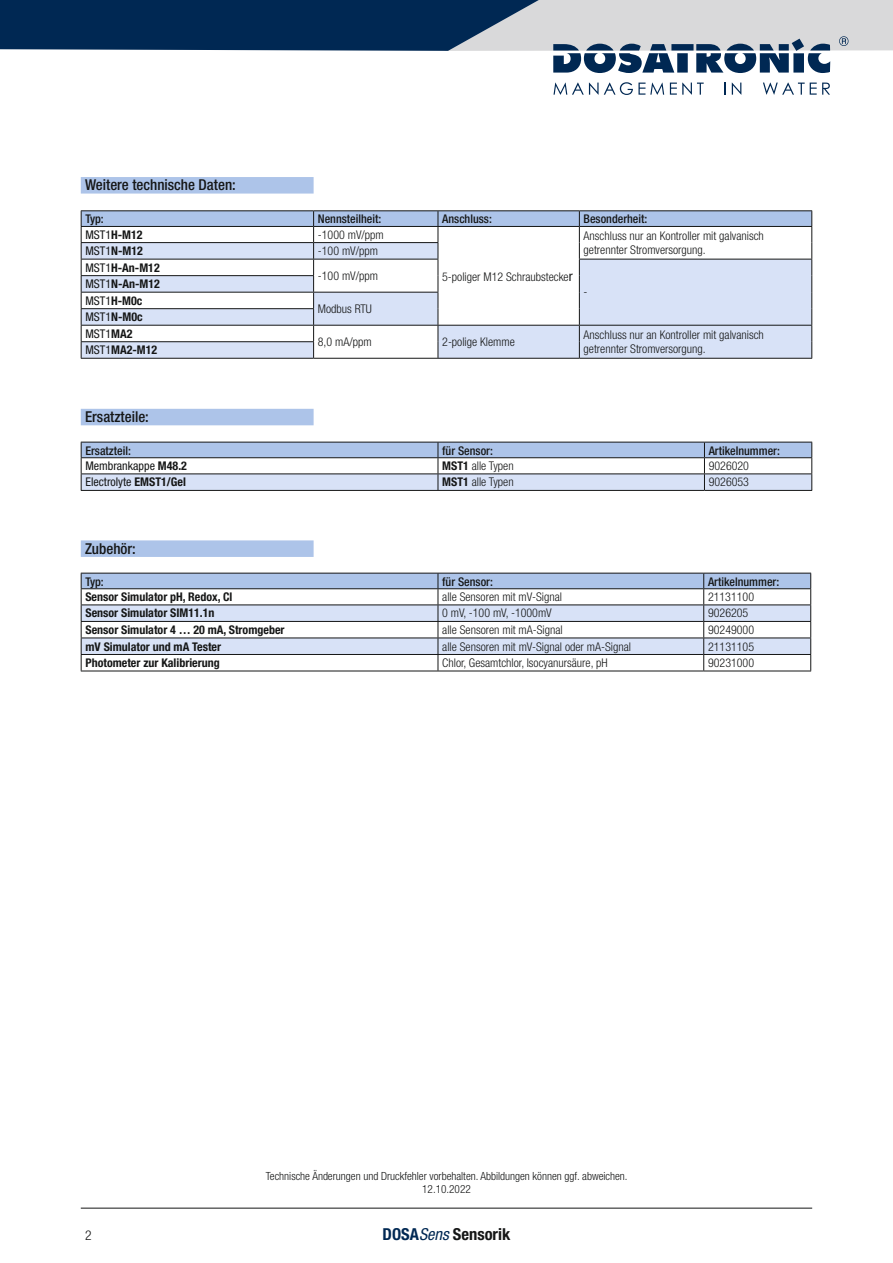
<style>
.page{position:relative;width:893px;height:1263px;background:#fff}
.page>*{position:absolute;margin:0;border:0;box-sizing:border-box;transform-origin:0 0}
.t1{font:700 condensed 16.5px "Helvetica Neue LT Pro";color:#151616}
.t2{font:500 condensed 15px "Helvetica Neue LT Pro";color:#151616}
.t3{font:300 condensed 13.5px "Helvetica Neue LT Pro";color:#151616}
.t4{font:300 condensed 12px "Helvetica Neue LT Pro";color:#151616}
.t5{font:700 condensed 12px/16.5px "Helvetica Neue LT Pro";color:#151616}
.t6{font:500 condensed 12px "Helvetica Neue LT Pro";color:#151616}
.t7{font:condensed 12px/16.5px "Helvetica Neue LT Pro";color:#151616}
.t8{font:300 condensed 11.25px/13.5px "Helvetica Neue LT Pro";color:#151616;text-align:center}
.s1{font-weight:400}
.s2{font-weight:400;font-size:13.5px}
.s3{font-weight:700}
.s4{color:#002853}
.s5{font-weight:400;font-style:italic;color:#002853}
</style>
<div class="page">
<svg style="left:553px;top:82px;width:111px;height:13px"></svg>
<svg style="left:670px;top:83px;width:34px;height:12px"></svg>
<svg style="left:724px;top:83px;width:2px;height:12px"></svg>
<svg style="left:732px;top:83px;width:9px;height:12px"></svg>
<svg style="left:763px;top:83px;width:67px;height:12px"></svg>
<svg style="left:0;top:0;width:893px;height:73px"></svg>
<hr style="left:81px;top:1208px;width:731px;height:1px;background:#151616">
<div style="left:81px;top:177px;width:233px;height:17px;background:#adc4e9"></div>
<hr style="left:81px;top:358px;width:233px;height:1px;background:#151616">
<hr style="left:81px;top:210px;width:233px;height:1px;background:#151616">
<hr style="left:314px;top:210px;width:124px;height:1px;background:#151616">
<hr style="left:438px;top:210px;width:141px;height:1px;background:#151616">
<hr style="left:579px;top:210px;width:233px;height:1px;background:#151616">
<hr style="left:314px;top:358px;width:124px;height:1px;background:#151616">
<hr style="left:438px;top:358px;width:141px;height:1px;background:#151616">
<hr style="left:579px;top:358px;width:233px;height:1px;background:#151616">
<svg style="left:81px;top:211px;width:731px;height:147px"></svg>
<div style="left:81px;top:409px;width:233px;height:16px;background:#adc4e9"></div>
<hr style="left:81px;top:490px;width:357px;height:1px;background:#151616">
<hr style="left:704px;top:490px;width:108px;height:1px;background:#151616">
<hr style="left:438px;top:490px;width:266px;height:1px;background:#151616">
<svg style="left:81px;top:442px;width:731px;height:48px"></svg>
<hr style="left:81px;top:457px;width:357px;height:1px;background:#151616">
<hr style="left:438px;top:457px;width:266px;height:1px;background:#151616">
<hr style="left:704px;top:457px;width:108px;height:1px;background:#151616">
<div style="left:81px;top:540px;width:233px;height:17px;background:#adc4e9"></div>
<hr style="left:81px;top:671px;width:357px;height:1px;background:#151616">
<hr style="left:704px;top:671px;width:107px;height:1px;background:#151616">
<hr style="left:438px;top:671px;width:266px;height:1px;background:#151616">
<svg style="left:81px;top:573px;width:730px;height:98px"></svg>
<hr style="left:81px;top:588px;width:357px;height:1px;background:#151616">
<hr style="left:438px;top:588px;width:266px;height:1px;background:#151616">
<hr style="left:704px;top:588px;width:107px;height:1px;background:#151616">
<p class="t2" style="left:85px;top:176px;width:152px">Weitere technische Daten:</p>
<p class="t6" style="left:85px;top:212px;width:20px">Typ:</p>
<p class="t6" style="left:318px;top:212px;width:65px">Nennsteilheit:</p>
<p class="t6" style="left:442px;top:212px;width:51px">Anschluss:</p>
<p class="t6" style="left:584px;top:212px;width:65px">Besonderheit:</p>
<p class="t5" style="left:85px;top:226px;width:59px"><span class="s1">MST1</span>H-M12</p>
<p class="t4" style="left:318px;top:228px;width:67px">-1000 mV/ppm</p>
<p class="t4" style="left:442px;top:269px;width:132px">5-poliger M12 Schraubstecke<span class="s2">r</span></p>
<p class="t4" style="left:584px;top:229px;width:182px">Anschluss nur an Kontroller mit galvanisch</p>
<p class="t5" style="left:85px;top:243px;width:59px"><span class="s1">MST1</span>N-M12</p>
<p class="t4" style="left:318px;top:244px;width:62px">-100 mV/ppm</p>
<p class="t4" style="left:584px;top:243px;width:124px">getrennter Stromversorgung.</p>
<p class="t5" style="left:85px;top:259px;width:76px"><span class="s1">MST1</span>H-An-M12</p>
<p class="t4" style="left:318px;top:269px;width:62px">-100 mV/ppm</p>
<p class="t4" style="left:584px;top:285px;width:5px">-</p>
<p class="t5" style="left:85px;top:276px;width:76px"><span class="s1">MST1</span>N-An-M12<br><span class="s1">MST1</span>H-M0c</p>
<p class="t4" style="left:318px;top:302px;width:55px">Modbus RTU</p>
<p class="t7" style="left:85px;top:309px;width:59px">MST1<span class="s3">N-M0c<br></span>MST1<span class="s3">MA2</span></p>
<p class="t4" style="left:584px;top:328px;width:182px">Anschluss nur an Kontroller mit galvanisch</p>
<p class="t4" style="left:318px;top:335px;width:55px">8,0 mA/ppm</p>
<p class="t4" style="left:442px;top:335px;width:74px">2-polige Klemme</p>
<p class="t5" style="left:85px;top:342px;width:73px"><span class="s1">MST1</span>MA2-M12</p>
<p class="t4" style="left:584px;top:342px;width:124px">getrennter Stromversorgung.</p>
<p class="t2" style="left:85px;top:408px;width:65px">Ersatzteile:</p>
<p class="t6" style="left:85px;top:443px;width:47px">Ersatzteil:</p>
<p class="t6" style="left:442px;top:443px;width:52px">für Sensor:</p>
<p class="t6" style="left:709px;top:443px;width:73px">Artikelnummer:</p>
<p class="t7" style="left:85px;top:457px;width:103px">Membrankappe <span class="s3">M48.2</span></p>
<p class="t4" style="left:442px;top:459px;width:73px"><span class="s3">MST1</span> alle Typen</p>
<p class="t4" style="left:709px;top:459px;width:42px">9026020</p>
<p class="t7" style="left:85px;top:474px;width:102px">Electrolyte <span class="s3">EMST1/Gel</span></p>
<p class="t4" style="left:442px;top:475px;width:73px"><span class="s3">MST1</span> alle Typen</p>
<p class="t4" style="left:709px;top:475px;width:42px">9026053</p>
<p class="t2" style="left:85px;top:539px;width:52px">Zubehör:</p>
<p class="t6" style="left:85px;top:574px;width:20px">Typ:</p>
<p class="t6" style="left:442px;top:574px;width:52px">für Sensor:</p>
<p class="t6" style="left:708px;top:574px;width:73px">Artikelnummer:</p>
<p class="t5" style="left:85px;top:589px;width:148px">Sensor Simulator pH, Redox, Cl</p>
<p class="t4" style="left:442px;top:590px;width:121px">alle Sensoren mit mV-Signal</p>
<p class="t4" style="left:708px;top:590px;width:48px">21131100</p>
<p class="t5" style="left:85px;top:605px;width:131px">Sensor Simulator SIM11.1n</p>
<p class="t4" style="left:442px;top:606px;width:111px">0 mV, -100 mV, -1000mV</p>
<p class="t4" style="left:708px;top:606px;width:42px">9026205</p>
<p class="t5" style="left:85px;top:621px;width:201px">Sensor Simulator 4 … 20 mA, Stromgeber</p>
<p class="t4" style="left:442px;top:623px;width:122px">alle Sensoren mit mA-Signal</p>
<p class="t4" style="left:708px;top:623px;width:48px">90249000</p>
<p class="t5" style="left:85px;top:638px;width:137px">mV Simulator und mA Tester</p>
<p class="t4" style="left:442px;top:639px;width:190px">alle Sensoren mit mV-Signal oder mA-Signal</p>
<p class="t4" style="left:708px;top:639px;width:48px">21131105</p>
<p class="t5" style="left:85px;top:655px;width:136px">Photometer zur Kalibrierung</p>
<p class="t4" style="left:442px;top:656px;width:167px">Chlor, Gesamtchlor, Isocyanursäure, pH</p>
<p class="t4" style="left:708px;top:656px;width:48px">90231000</p>
<p class="t8" style="left:266px;top:1169px;width:363px">Technische Änderungen und Druckfehler vorbehalten. Abbildungen können ggf. abweichen.<br>12.10.2022</p>
<p class="t3" style="left:85px;top:1227px;width:8px">2</p>
<h1 class="t1" style="left:383px;top:1224px;width:129px"><span class="s4">DOSA</span><span class="s5">Sens</span> Sensorik</h1>
</div>
